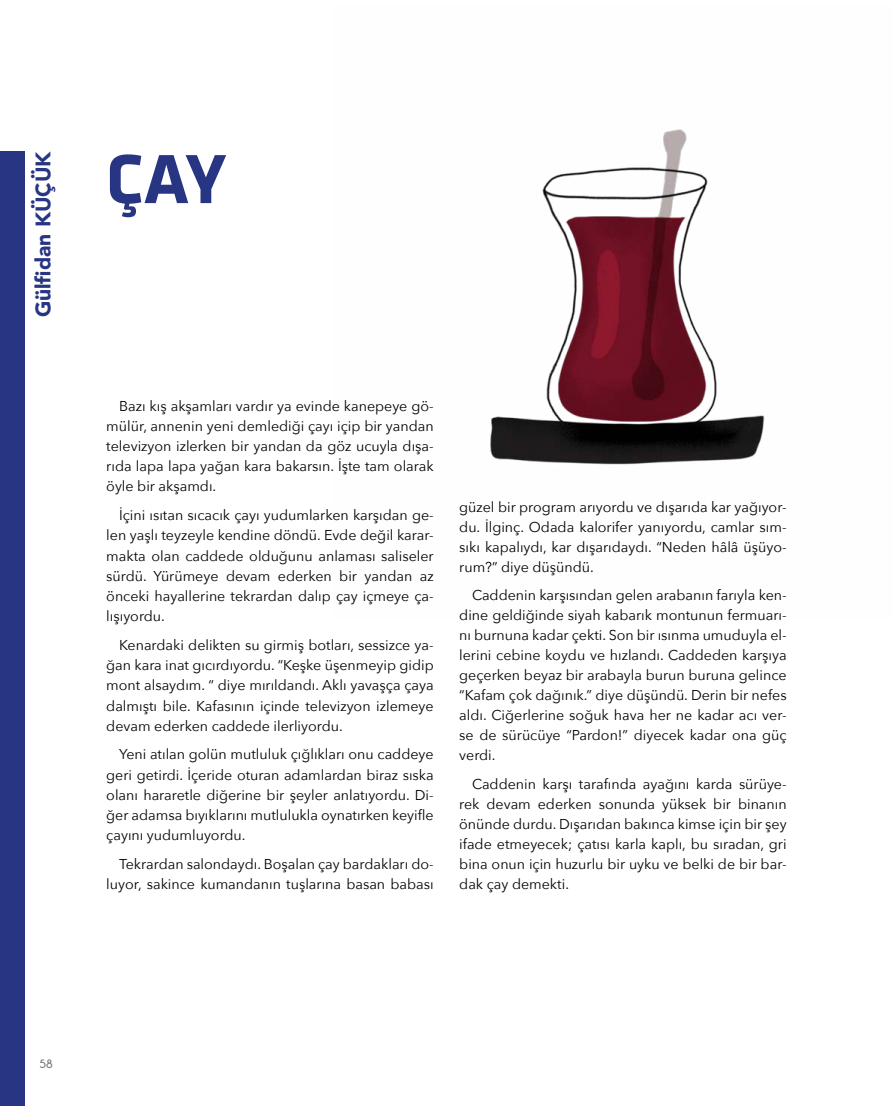
<style>
.page{position:relative;width:893px;height:1106px;background:#fff}
.page>*{position:absolute;margin:0;border:0;box-sizing:border-box;transform-origin:0 0}
.t1{font:700 72px "Klavika";color:#283583}
.t2{font:900 21px "Avenir";color:#283583}
.t3{font:14.25px/20.2px "Avenir Next";color:#000;text-align:justify}
.t4{font:700 12px "Champagne&Limousines";color:#777776}
</style>
<div class="page">
<img style="left:490px;top:129px;width:275px;height:336px">
<div style="left:0;top:152px;width:24px;height:954px;background:#283583"></div>
<h2 class="t2" style="left:25px;top:317px;width:168px;rotate:-90deg">Gülfidan KÜÇÜK</h2>
<h1 class="t1" style="left:106px;top:138px;width:121px">ÇAY</h1>
<p class="t3" style="left:106px;top:395px;width:329px;text-indent:13px">Bazı kış akşamları vardır ya evinde kanepeye gö&shy;mülür, annenin yeni demlediği çayı içip bir yandan televizyon izlerken bir yandan da göz ucuyla dışa&shy;rıda lapa lapa yağan kara bakarsın. İşte tam olarak öyle bir akşamdı.</p>
<p class="t3" style="left:106px;top:504px;width:329px;text-indent:13px">İçini ısıtan sıcacık çayı yudumlarken karşıdan ge&shy;len yaşlı teyzeyle kendine döndü. Evde değil karar&shy;makta olan caddede olduğunu anlaması saliseler sürdü. Yürümeye devam ederken bir yandan az önceki hayallerine tekrardan dalıp çay içmeye ça&shy;lışıyordu.</p>
<p class="t3" style="left:106px;top:634px;width:329px;text-indent:13px">Kenardaki delikten su girmiş botları, sessizce ya&shy;ğan kara inat gıcırdıyordu. “Keşke üşenmeyip gidip mont alsaydım. “ diye mırıldandı. Aklı yavaşça çaya dalmıştı bile. Kafasının içinde televizyon izlemeye devam ederken caddede ilerliyordu.</p>
<p class="t3" style="left:106px;top:743px;width:329px;text-indent:13px">Yeni atılan golün mutluluk çığlıkları onu caddeye geri getirdi. İçeride oturan adamlardan biraz sıska olanı hararetle diğerine bir şeyler anlatıyordu. Di&shy;ğer adamsa bıyıklarını mutlulukla oynatırken keyifle çayını yudumluyordu.</p>
<p class="t3" style="left:106px;top:853px;width:329px;text-align:right">Tekrardan salondaydı. Boşalan çay bardakları do&shy;luyor, sakince kumandanın tuşlarına basan babası</p>
<p class="t3" style="left:459px;top:496px;width:329px">güzel bir program arıyordu ve dışarıda kar yağıyor&shy;du. İlginç. Odada kalorifer yanıyordu, camlar sım&shy;sıkı kapalıydı, kar dışarıdaydı. “Neden hâlâ üşüyo&shy;rum?” diye düşündü.</p>
<p class="t3" style="left:459px;top:585px;width:329px;text-indent:13px">Caddenin karşısından gelen arabanın farıyla ken&shy;dine geldiğinde siyah kabarık montunun fermuarı&shy;nı burnuna kadar çekti. Son bir ısınma umuduyla el&shy;lerini cebine koydu ve hızlandı. Caddeden karşıya geçerken beyaz bir arabayla burun buruna gelince “Kafam çok dağınık.” diye düşündü. Derin bir nefes aldı. Ciğerlerine soğuk hava her ne kadar acı ver&shy;se de sürücüye “Pardon!” diyecek kadar ona güç verdi.</p>
<p class="t3" style="left:459px;top:773px;width:329px;text-indent:13px">Caddenin karşı tarafında ayağını karda sürüye&shy;rek devam ederken sonunda yüksek bir binanın önünde durdu. Dışarıdan bakınca kimse için bir şey ifade etmeyecek; çatısı karla kaplı, bu sıradan, gri bina onun için huzurlu bir uyku ve belki de bir bar&shy;dak çay demekti.</p>
<p class="t4" style="left:39px;top:1057px;width:15px">58</p>
</div>
